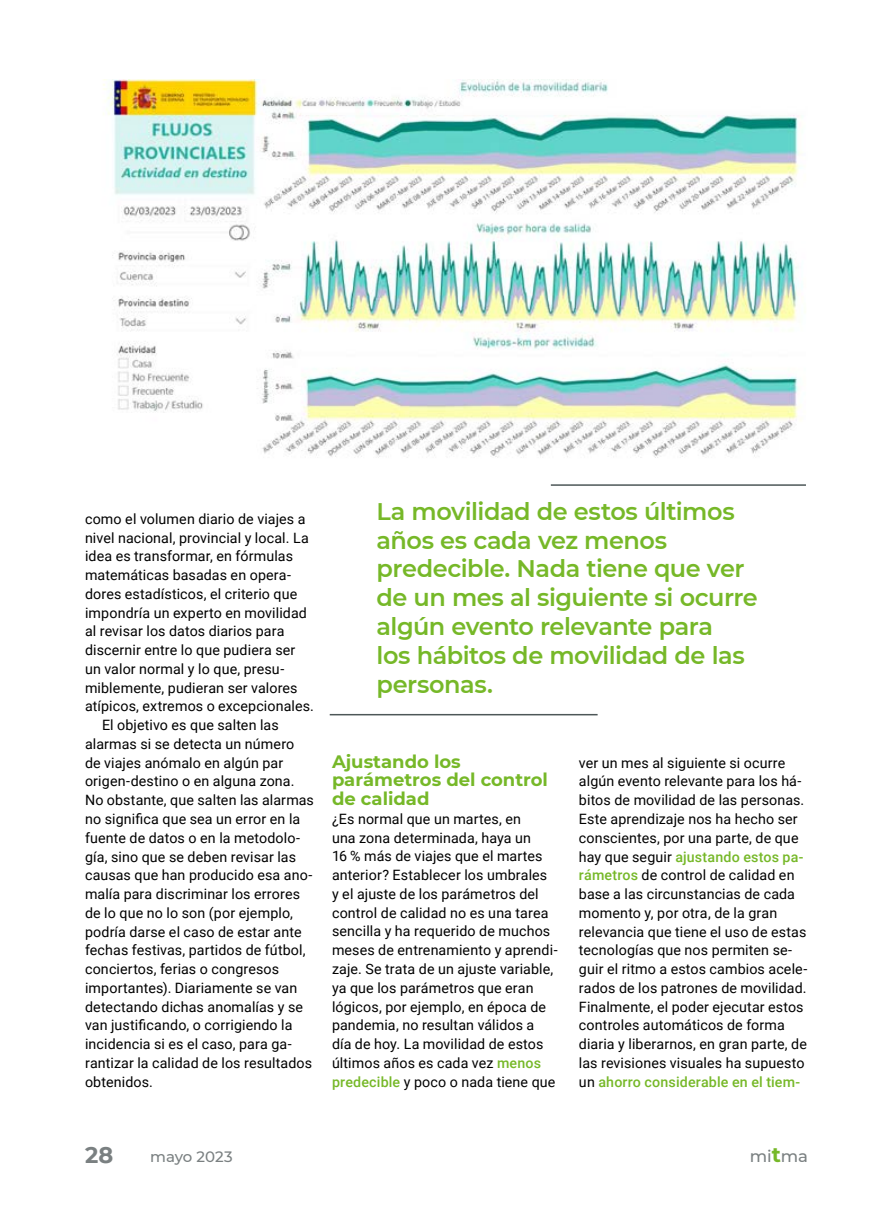
<style>
.page{position:relative;width:893px;height:1212px;background:#fff}
.page>*{position:absolute;margin:0;border:0;box-sizing:border-box;transform-origin:0 0}
.t1{font:600 24px/28.8px "Montserrat";letter-spacing:-.02em;color:#76b828}
.t2{font:700 22.5px "Montserrat";color:#7a8081}
.t3{font:700 18px/18.8px "Montserrat";color:#76b828}
.t4{font:500 16.5px "Montserrat";color:#7a8081}
.t5{font:500 15px "Montserrat";letter-spacing:-.005em;color:#7a8081}
.t6{font:14.25px/18.8px "Roboto";letter-spacing:.01em;color:#000}
.s1{font-weight:500;color:#76b828}
.s2{font-weight:700;font-size:21px;color:#76b828}
</style>
<div class="page">
<img style="left:103px;top:79px;width:698px;height:379px">
<hr style="left:551px;top:484px;width:255px;height:2px;background:#4d5758">
<hr style="left:330px;top:714px;width:268px;height:1px;background:#4d5758">
<p class="t6" style="left:85px;top:509px;width:222px">como el volumen diario de viajes a</p>
<p class="t6" style="left:85px;top:528px;width:225px">nivel nacional, provincial y local. La</p>
<p class="t6" style="left:85px;top:546px;width:209px">idea es transformar, en fórmulas</p>
<p class="t6" style="left:85px;top:565px;width:208px">matemáticas basadas en opera-</p>
<p class="t6" style="left:85px;top:584px;width:214px">dores estadísticos, el criterio que</p>
<p class="t6" style="left:85px;top:603px;width:223px">impondría un experto en movilidad</p>
<p class="t6" style="left:85px;top:621px;width:201px">al revisar los datos diarios para</p>
<p class="t6" style="left:85px;top:640px;width:212px">discernir entre lo que pudiera ser</p>
<p class="t6" style="left:85px;top:659px;width:201px">un valor normal y lo que, presu-</p>
<p class="t6" style="left:85px;top:678px;width:214px">miblemente, pudieran ser valores</p>
<p class="t6" style="left:85px;top:696px;width:230px">atípicos, extremos o excepcionales.</p>
<p class="t6" style="left:102px;top:715px;width:178px">El objetivo es que salten las</p>
<p class="t6" style="left:85px;top:734px;width:211px">alarmas si se detecta un número</p>
<p class="t6" style="left:85px;top:753px;width:200px">de viajes anómalo en algún par</p>
<p class="t6" style="left:85px;top:771px;width:211px">origen-destino o en alguna zona.</p>
<p class="t6" style="left:85px;top:790px;width:230px">No obstante, que salten las alarmas</p>
<p class="t6" style="left:85px;top:809px;width:217px">no significa que sea un error en la</p>
<p class="t6" style="left:85px;top:828px;width:216px">fuente de datos o en la metodolo-</p>
<p class="t6" style="left:85px;top:846px;width:213px">gía, sino que se deben revisar las</p>
<p class="t6" style="left:85px;top:865px;width:229px">causas que han producido esa ano-</p>
<p class="t6" style="left:85px;top:884px;width:216px">malía para discriminar los errores</p>
<p class="t6" style="left:85px;top:903px;width:210px">de lo que no lo son (por ejemplo,</p>
<p class="t6" style="left:85px;top:921px;width:218px">podría darse el caso de estar ante</p>
<p class="t6" style="left:85px;top:940px;width:222px">fechas festivas, partidos de fútbol,</p>
<p class="t6" style="left:85px;top:959px;width:196px">conciertos, ferias o congresos</p>
<p class="t6" style="left:85px;top:978px;width:214px">importantes). Diariamente se van</p>
<p class="t6" style="left:85px;top:996px;width:219px">detectando dichas anomalías y se</p>
<p class="t6" style="left:85px;top:1015px;width:209px">van justificando, o corrigiendo la</p>
<p class="t6" style="left:85px;top:1034px;width:208px">incidencia si es el caso, para ga-</p>
<p class="t6" style="left:85px;top:1053px;width:229px">rantizar la calidad de los resultados</p>
<p class="t6" style="left:85px;top:1071px;width:69px">obtenidos.</p>
<h1 class="t1" style="left:376px;top:496px;width:383px">La movilidad de estos últimos años es cada vez menos predecible. Nada tiene que ver de un mes al siguiente si ocurre algún evento relevante para<br>los hábitos de movilidad de las personas.</h1>
<p class="t3" style="left:332px;top:751px;width:218px">Ajustando los parámetros del control de calidad</p>
<p class="t6" style="left:332px;top:809px;width:227px">¿Es normal que un martes, en<br>una zona determinada, haya un<br>16 % más de viajes que el martes anterior? Establecer los umbrales<br>y el ajuste de los parámetros del control de calidad no es una tarea sencilla y ha requerido de muchos meses de entrenamiento y aprendi&shy;zaje. Se trata de un ajuste variable, ya que los parámetros que eran lógicos, por ejemplo, en época de pandemia, no resultan válidos a<br>día de hoy. La movilidad de estos últimos años es cada vez <span class="s1">menos predecible</span> y poco o nada tiene que</p>
<p class="t6" style="left:579px;top:753px;width:230px">ver un mes al siguiente si ocurre algún evento relevante para los há&shy;bitos de movilidad de las personas.<br>Este aprendizaje nos ha hecho ser conscientes, por una parte, de que hay que seguir <span class="s1">ajustando estos pa&shy;rámetros</span> de control de calidad en base a las circunstancias de cada momento y, por otra, de la gran relevancia que tiene el uso de estas tecnologías que nos permiten se&shy;guir el ritmo a estos cambios acele&shy;rados de los patrones de movilidad.<br>Finalmente, el poder ejecutar estos controles automáticos de forma diaria y liberarnos, en gran parte, de las revisiones visuales ha supuesto un <span class="s1">ahorro considerable en el tiem-</span></p>
<h2 class="t2" style="left:85px;top:1139px;width:30px">28</h2>
<p class="t5" style="left:150px;top:1146px;width:84px">mayo 2023</p>
<p class="t4" style="left:750px;top:1144px;width:59px">mi<span class="s2">t</span>ma</p>
</div>
